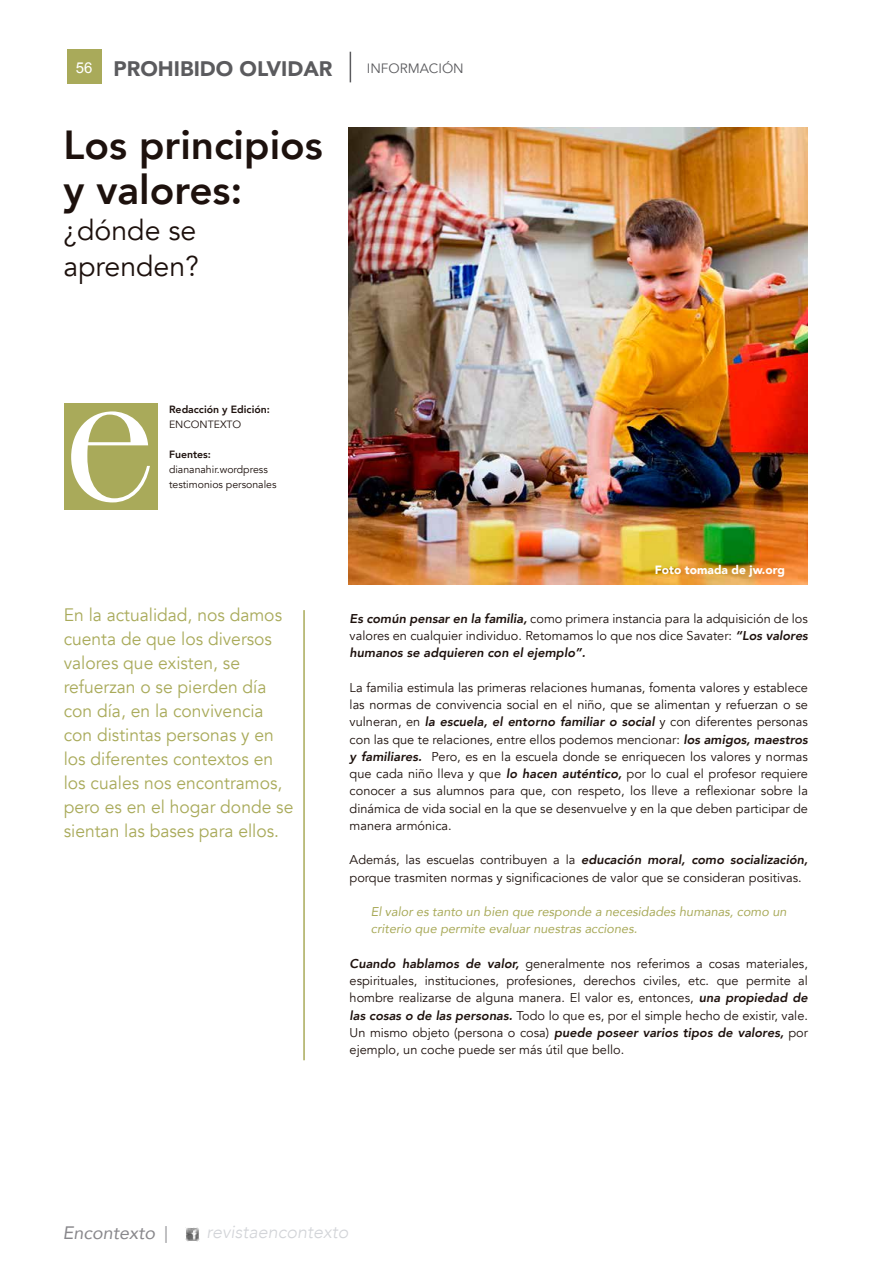
<style>
.page{position:relative;width:893px;height:1263px;background:#fff}
.page>*{position:absolute;margin:0;border:0;box-sizing:border-box;transform-origin:0 0}
.t1{font:800 40.5px/45px "Avenir";color:#1d110d}
.t2{font:28.5px/36px "Avenir";color:#1d110d}
.t3{font:900 21px "Avenir";color:#5b5b5e}
.t4{font:18px/24px "Avenir";color:#a9aa5a}
.t5{font:italic 300 18px "Avenir";color:#d2d4d8}
.t6{font:italic 18px "Avenir";color:#88878b}
.t7{font:13.5px "Avenir";color:#5b5b5e}
.t8{font:12.75px/17.2px "Avenir";color:#1d110d;text-align:justify}
.t9{font:italic 12.75px/17.2px "Avenir";color:#a9aa5a}
.t10{font:900 12px "Avenir";color:#fff}
.t11{font:10.5px/15px "Avenir";color:#1d110d}
.t12{font:800 10.5px "Avenir";color:#1d110d}
.s1{font-family:"Arial";font-weight:400;font-size:15px;color:#fff}
.s2{font-weight:800;font-style:italic}
.s3{font-family:"Arial";font-style:normal;color:#a5a5a9}
</style>
<div class="page">
<img style="left:186px;top:1227px;width:13px;height:14px">
<div style="left:67px;top:49px;width:34px;height:34px;background:#a9aa5a"></div>
<hr style="left:350px;top:52px;width:1px;height:30px;background:#5b5b5e">
<div style="left:64px;top:403px;width:93px;height:107px;background:#a9aa5a"></div>
<svg style="left:71px;top:411px;width:79px;height:91px"></svg>
<hr style="left:303px;top:610px;width:2px;height:450px;background:#a9aa5a">
<img style="left:349px;top:127px;width:459px;height:457px">
<h3 class="t3" style="left:76px;top:50px;width:258px"><span class="s1">56</span> PROHIBIDO OLVIDAR</h3>
<p class="t7" style="left:367px;top:60px;width:98px">INFORMACIÓN</p>
<h1 class="t1" style="left:63px;top:123px;width:261px">Los principios y valores:</h1>
<h2 class="t2" style="left:63px;top:213px;width:137px">¿dónde se aprenden?</h2>
<p class="t12" style="left:169px;top:401px;width:102px">Redacción y Edición:</p>
<p class="t11" style="left:169px;top:417px;width:74px">ENCONTEXTO</p>
<p class="t12" style="left:169px;top:446px;width:43px">Fuentes:</p>
<p class="t11" style="left:169px;top:462px;width:109px">diananahir.wordpress testimonios personales</p>
<p class="t4" style="left:64px;top:603px;width:231px">En la actualidad, nos damos cuenta de que los diversos valores que existen, se refuerzan o se pierden día con día, en la convivencia con distintas personas y en los diferentes contextos en los cuales nos encontramos, pero es en el hogar donde se sientan las bases para ellos.</p>
<p class="t10" style="left:655px;top:559px;width:132px">Foto tomada de jw.org</p>
<p class="t8" style="left:350px;top:610px;width:460px"><span class="s2">Es común pensar en la familia,</span> como primera instancia para la adquisición de los valores en cualquier individuo. Retomamos lo que nos dice Savater: <span class="s2">“Los valores humanos se adquieren con el ejemplo”.</span></p>
<p class="t8" style="left:350px;top:679px;width:460px">La familia estimula las primeras relaciones humanas, fomenta valores y establece las normas de convivencia social en el niño, que se alimentan y refuerzan o se vulneran, en <span class="s2">la escuela, el entorno familiar o social</span> y con diferentes personas con las que te relaciones, entre ellos podemos mencionar: <span class="s2">los amigos, maestros y familiares.</span> Pero, es en la escuela donde se enriquecen los valores y normas que cada niño lleva y que <span class="s2">lo hacen auténtico,</span> por lo cual el profesor requiere conocer a sus alumnos para que, con respeto, los lleve a reflexionar sobre la dinámica de vida social en la que se desenvuelve y en la que deben participar de manera armónica.</p>
<p class="t8" style="left:350px;top:852px;width:460px">Además, las escuelas contribuyen a la <span class="s2">educación moral, como socialización, </span>porque trasmiten normas y significaciones de valor que se consideran positivas.</p>
<p class="t9" style="left:371px;top:903px;width:417px">El valor es tanto un bien que responde a necesidades humanas, como un criterio que permite evaluar nuestras acciones.</p>
<p class="t8" style="left:350px;top:955px;width:460px"><span class="s2">Cuando hablamos de valor,</span> generalmente nos referimos a cosas materiales, espirituales, instituciones, profesiones, derechos civiles, etc. que permite al hombre realizarse de alguna manera. El valor es, entonces, <span class="s2">una propiedad de las cosas o de las personas.</span> Todo lo que es, por el simple hecho de existir, vale.<br>Un mismo objeto (persona o cosa) <span class="s2">puede poseer varios tipos de valores,</span> por ejemplo, un coche puede ser más útil que bello.</p>
<h3 class="t6" style="left:63px;top:1221px;width:107px">Encontexto <span class="s3">|</span></h3>
<h3 class="t5" style="left:206px;top:1221px;width:144px">revistaencontexto</h3>
</div>
